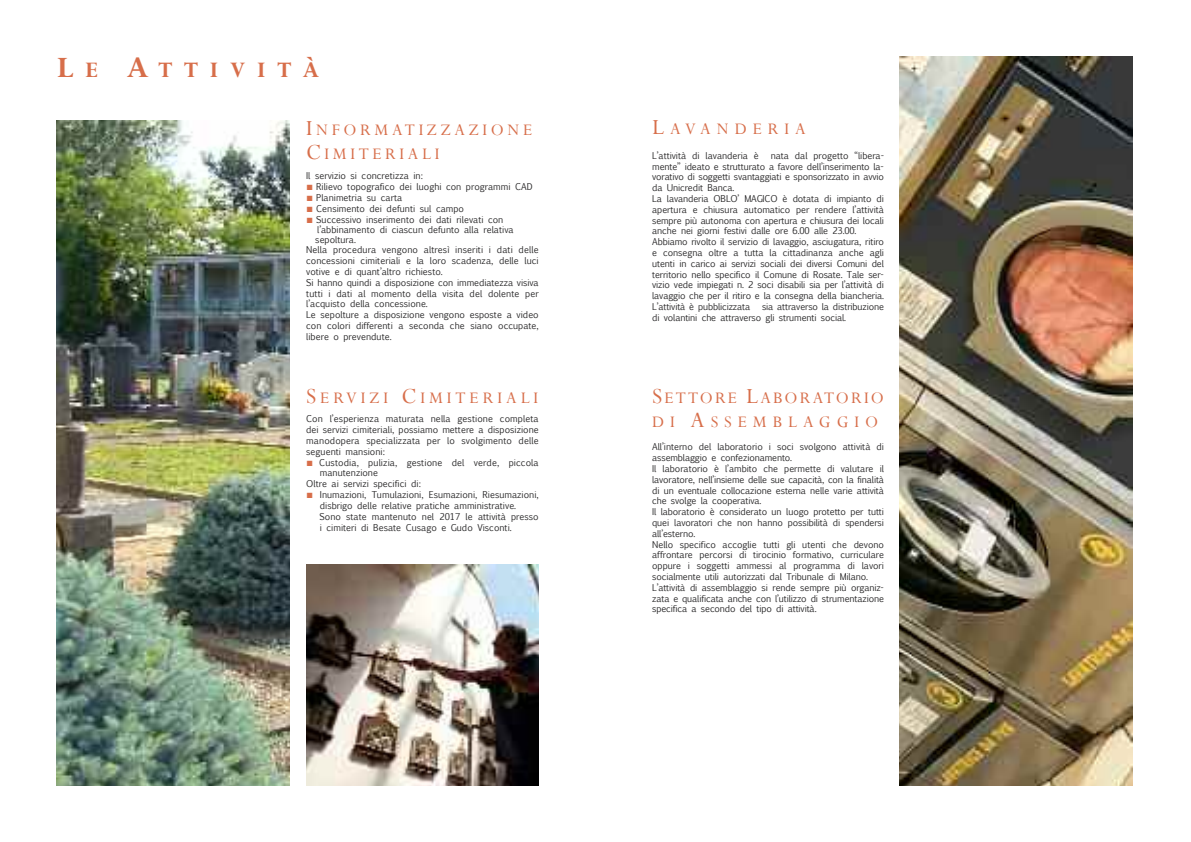
<style>
.page{position:relative;width:1191px;height:842px;background:#fff}
.page>*{position:absolute;margin:0;border:0;box-sizing:border-box;transform-origin:0 0}
.t1{font:700 24.8px "Perpetua";letter-spacing:.465em;color:#d76e4a}
.t2{font:18px/24px "Perpetua";letter-spacing:.12em;color:#d76e4a}
.t3{font:18px "Perpetua";letter-spacing:.2em;color:#d76e4a}
.t4{font:18px "Perpetua";letter-spacing:.22em;color:#d76e4a}
.t5{font:18px "Perpetua";letter-spacing:.335em;color:#d76e4a}
.t6{font:9px/10.8px "Euphemia UCAS";letter-spacing:-.005em;color:#272627}
.s1{font-size:33px}
.s2{font-size:24px}
.s3{font-family:"Lucida Sans Unicode";color:#d76e4a}
</style>
<div class="page">
<img style="left:57px;top:120px;width:232px;height:665px">
<img style="left:306px;top:565px;width:233px;height:220px">
<img style="left:899px;top:57px;width:233px;height:728px">
<h1 class="t1" style="left:57px;top:56px;width:264px"><span class="s1">L</span>E <span class="s1">A</span>TTIVITÀ</h1>
<h2 class="t3" style="left:306px;top:121px;width:227px"><span class="s2">i</span>nForMatizzazione</h2>
<h2 class="t5" style="left:652px;top:119px;width:155px"><span class="s2">L</span>avanderia</h2>
<h2 class="t3" style="left:306px;top:145px;width:135px"><span class="s2">C</span>iMiteriaLi</h2>
<p class="t6" style="left:306px;top:169px;width:118px">Il servizio si concretizza in:</p>
<p class="t6" style="left:306px;top:180px;width:228px"><span class="s3">■</span> Rilievo topografico dei luoghi con programmi CAD</p>
<p class="t6" style="left:306px;top:191px;width:97px"><span class="s3">■</span> Planimetria su carta</p>
<p class="t6" style="left:306px;top:202px;width:159px"><span class="s3">■</span> Censimento dei defunti sul campo</p>
<p class="t6" style="left:306px;top:213px;width:199px"><span class="s3">■</span> Successivo inserimento dei dati rilevati con</p>
<p class="t6" style="left:317px;top:223px;width:198px">l’abbinamento di ciascun defunto alla relativa</p>
<p class="t6" style="left:315px;top:233px;width:42px">sepoltura.</p>
<p class="t6" style="left:306px;top:244px;width:234px">Nella procedura vengono altresì inseriti i dati delle</p>
<p class="t6" style="left:306px;top:255px;width:234px">concessioni cimiteriali e la loro scadenza, delle luci</p>
<p class="t6" style="left:306px;top:266px;width:138px">votive e di quant’altro richiesto.</p>
<p class="t6" style="left:306px;top:276px;width:234px">Si hanno quindi a disposizione con immediatezza visiva</p>
<p class="t6" style="left:306px;top:287px;width:234px">tutti i dati al momento della visita del dolente per</p>
<p class="t6" style="left:306px;top:298px;width:123px">l’acquisto della concessione.</p>
<p class="t6" style="left:306px;top:309px;width:234px">Le sepolture a disposizione vengono esposte a video</p>
<p class="t6" style="left:306px;top:320px;width:234px">con colori differenti a seconda che siano occupate,</p>
<p class="t6" style="left:306px;top:330px;width:87px">libere o prevendute.</p>
<p class="t6" style="left:652px;top:149px;width:108px">L’attività di lavanderia è</p>
<p class="t6" style="left:652px;top:149px;width:233px;text-indent:118px">nata dal progetto “libera&shy;mente” ideato e strutturato a favore dell’inserimento la&shy;vorativo di soggetti svantaggiati e sponsorizzato in avvio da Unicredit Banca.<br>La lavanderia OBLO’ MAGICO è dotata di impianto di apertura e chiusura automatico per rendere l’attività sempre più autonoma con apertura e chiusura dei locali anche nei giorni festivi dalle ore 6.00 alle 23.00.<br>Abbiamo rivolto il servizio di lavaggio, asciugatura, ritiro e consegna oltre a tutta la cittadinanza anche agli utenti in carico ai servizi sociali dei diversi Comuni del territorio nello specifico il Comune di Rosate. Tale ser&shy;vizio vede impiegati n. 2 soci disabili sia per l’attività di lavaggio che per il ritiro e la consegna della biancheria.<br>L’attività è pubblicizzata</p>
<p class="t6" style="left:652px;top:301px;width:233px;text-indent:110px">sia attraverso la distribuzione di volantini che attraverso gli strumenti social.</p>
<h2 class="t4" style="left:306px;top:388px;width:233px"><span class="s2">s</span>ervizi <span class="s2">C</span>iMiteriaLi</h2>
<p class="t6" style="left:306px;top:413px;width:234px;text-align:justify">Con l’esperienza maturata nella gestione completa dei servizi cimiteriali, possiamo mettere a disposizione manodopera specializzata per lo svolgimento delle seguenti mansioni:</p>
<p class="t6" style="left:306px;top:456px;width:234px"><span class="s3">■</span> Custodia, pulizia, gestione del verde, piccola</p>
<p class="t6" style="left:320px;top:467px;width:60px">manutenzione</p>
<p class="t6" style="left:306px;top:478px;width:116px">Oltre ai servizi specifici di:</p>
<p class="t6" style="left:319px;top:489px;width:221px;text-indent:-13px"><span class="s3">■</span> Inumazioni, Tumulazioni, Esumazioni, Riesumazioni, disbrigo delle relative pratiche amministrative.<br>Sono state mantenuto nel 2017 le attività presso i cimiteri di Besate Cusago e Gudo Visconti.</p>
<h2 class="t2" style="left:652px;top:386px;width:233px"><span class="s2">s</span>ettore <span class="s2">L</span>aboratorio di <span class="s2">a</span>sseMbLaggio</h2>
<p class="t6" style="left:652px;top:441px;width:233px">All’interno del laboratorio i soci svolgono attività di assemblaggio e confezionamento.<br>Il laboratorio è l’ambito che permette di valutare il lavoratore, nell’insieme delle sue capacità, con la finalità di un eventuale collocazione esterna nelle varie attività che svolge la cooperativa.<br>Il laboratorio è considerato un luogo protetto per tutti quei lavoratori che non hanno possibilità di spendersi all’esterno.<br>Nello specifico accoglie tutti gli utenti che devono affrontare percorsi di tirocinio formativo, curriculare oppure i soggetti ammessi al programma di lavori socialmente utili autorizzati dal Tribunale di Milano.<br>L’attività di assemblaggio si rende sempre più organiz&shy;zata e qualificata anche con l’utilizzo di strumentazione specifica a secondo del tipo di attività.</p>
</div>
